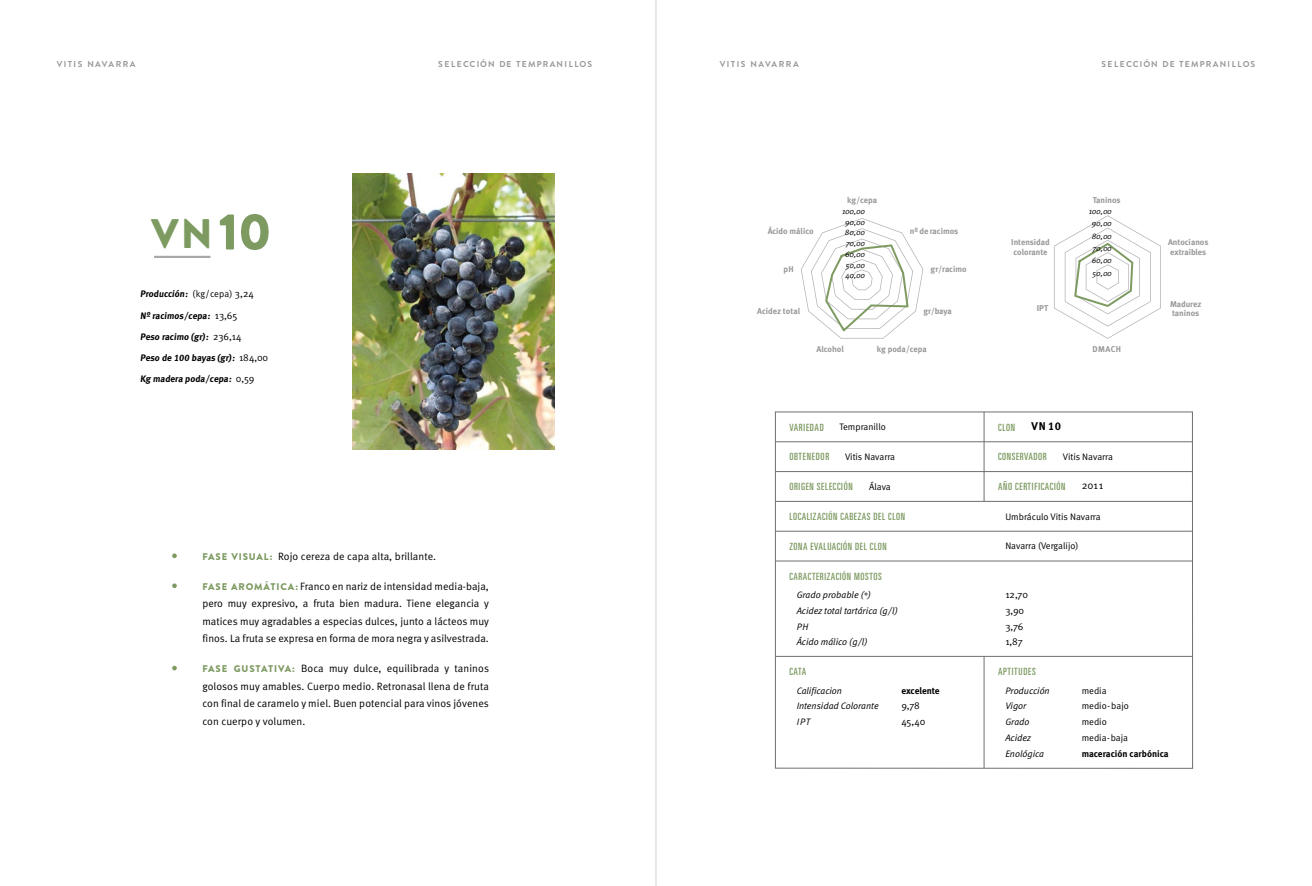
<style>
.page{position:relative;width:1312px;height:886px;background:#fff}
.page>*{position:absolute;margin:0;border:0;box-sizing:border-box;transform-origin:0 0}
.t1{font:900 41.25px "Brandon Text";color:#7d9b61}
.t2{font:11.25px "Meta Bold LF";color:#000}
.t3{font:10.62px/17.5px "Meta Normal";letter-spacing:.005em;color:#000;text-align:justify}
.t4{font:ultra-condensed 10px "Univers LT Std";letter-spacing:.06em;color:#7d9a61}
.t5{font:10px/15.8px "Meta Normal";letter-spacing:-.005em;color:#000}
.t6{font:9.38px "Meta Bold LF";color:#000}
.t7{font:italic 9.38px/15.8px "Meta Normal";color:#000}
.t8{font:9.38px/15.8px "Meta Normal";color:#000}
.t9{font:700 8.5px "Brandon Text";letter-spacing:.16em;color:#999898}
.t10{font:8.38px/9.9px "Meta Bold LF";color:#999898}
.t11{font:italic 8px/10.8px "Meta Normal";letter-spacing:-.05em;color:#000;text-align:center}
.s1{font-size:50px;color:#7d9a61}
.s2{font-family:"Meta Normal"}
.s3{font-family:"Meta Normal";font-size:10px}
.s4{font-family:"Brandon Text";font-weight:900;font-size:9.75px;color:#7d9a61}
</style>
<div class="page">
<img style="left:352px;top:174px;width:202px;height:275px">
<svg style="left:172px;top:553px;width:5px;height:5px"></svg>
<svg style="left:172px;top:583px;width:5px;height:5px"></svg>
<svg style="left:172px;top:666px;width:5px;height:4px"></svg>
<svg style="left:1054px;top:215px;width:106px;height:124px"></svg>
<svg style="left:801px;top:218px;width:122px;height:121px"></svg>
<hr style="left:983px;top:412px;width:1px;height:89px;background:#706f6f">
<hr style="left:983px;top:656px;width:1px;height:112px;background:#706f6f">
<hr style="left:775px;top:471px;width:417px;height:1px;background:#706f6f">
<hr style="left:775px;top:441px;width:417px;height:1px;background:#706f6f">
<hr style="left:775px;top:501px;width:417px;height:1px;background:#706f6f">
<hr style="left:775px;top:531px;width:417px;height:1px;background:#706f6f">
<hr style="left:775px;top:561px;width:417px;height:1px;background:#706f6f">
<hr style="left:775px;top:656px;width:417px;height:1px;background:#706f6f">
<hr style="left:154px;top:256px;width:56px;height:2px;background:#a8a8a7">
<hr style="left:655px;top:0;width:1px;height:886px;background:#b3b2b2">
<p class="t9" style="left:57px;top:59px;width:80px">VITIS NAVARRA</p>
<p class="t9" style="left:438px;top:59px;width:155px">SELECCIÓN DE TEMPRANILLOS</p>
<h1 class="t1" style="left:151px;top:205px;width:122px">VN<span class="s1">10</span></h1>
<p class="t6" style="left:140px;top:288px;width:115px">Producción: <span class="s2">(kg/cepa)</span> <span class="s3">3,24</span></p>
<p class="t6" style="left:140px;top:310px;width:99px">Nº racimos/cepa: <span class="s3">13,65</span></p>
<p class="t6" style="left:140px;top:331px;width:103px">Peso racimo (gr) : <span class="s3">236,14</span></p>
<p class="t6" style="left:140px;top:352px;width:130px">Peso de 100 bayas (gr) : <span class="s3">184,00</span></p>
<p class="t6" style="left:140px;top:373px;width:116px">Kg madera poda/cepa: <span class="s3">0,59</span></p>
<p class="t3" style="left:202px;top:547px;width:235px"><span class="s4">FASE VISUAL:</span> Rojo cereza de capa alta, brillante.</p>
<p class="t3" style="left:202px;top:577px;width:288px"><span class="s4">FASE AROMÁTICA:</span> Franco en nariz de intensidad media-baja, pero muy expresivo, a fruta bien madura. Tiene elegancia y matices muy agradables a especias dulces, junto a lácteos muy finos. La fruta se expresa en forma de mora negra y asilvestrada.</p>
<p class="t3" style="left:202px;top:660px;width:288px"><span class="s4">FASE GUSTATIVA:</span> Boca muy dulce, equilibrada y taninos golosos muy amables. Cuerpo medio. Retronasal llena de fruta con final de caramelo y miel. Buen potencial para vinos jóvenes con cuerpo y volumen.</p>
<p class="t9" style="left:719px;top:59px;width:80px">VITIS NAVARRA</p>
<p class="t9" style="left:1101px;top:59px;width:155px">SELECCIÓN DE TEMPRANILLOS</p>
<p class="t10" style="left:847px;top:195px;width:31px">kg/cepa</p>
<p class="t10" style="left:767px;top:226px;width:47px">Ácido málico</p>
<p class="t10" style="left:783px;top:264px;width:12px">pH</p>
<p class="t11" style="left:841px;top:206px;width:25px">100,00<br>90,00<br>80,00<br>70,00<br>60,00<br>50,00<br>40,00</p>
<p class="t10" style="left:909px;top:226px;width:50px">nº de racimos</p>
<p class="t10" style="left:930px;top:264px;width:38px">gr/racimo</p>
<p class="t10" style="left:757px;top:306px;width:44px">Acidez total</p>
<p class="t10" style="left:923px;top:306px;width:30px">gr/baya</p>
<p class="t10" style="left:816px;top:344px;width:29px">Alcohol</p>
<p class="t10" style="left:876px;top:344px;width:51px">kg poda/cepa</p>
<p class="t10" style="left:1011px;top:237px;width:40px">Intensidad colorante</p>
<p class="t10" style="left:1036px;top:303px;width:13px">IPT</p>
<p class="t10" style="left:1092px;top:195px;width:29px">Taninos</p>
<p class="t11" style="left:1088px;top:205px;width:25px;line-height:12.4px">100,00<br>90,00<br>80,00<br>70,00<br>60,00<br>50,00</p>
<p class="t10" style="left:1092px;top:344px;width:30px">DMACH</p>
<p class="t4" style="left:789px;top:421px;width:36px">VARIEDAD</p>
<p class="t4" style="left:789px;top:451px;width:41px">OBTENEDOR</p>
<p class="t8" style="left:839px;top:419px;width:48px">Tempranillo</p>
<p class="t4" style="left:997px;top:421px;width:19px">CLON</p>
<p class="t2" style="left:1031px;top:420px;width:31px">VN 10</p>
<p class="t4" style="left:997px;top:451px;width:50px">CONSERVADOR</p>
<p class="t8" style="left:844px;top:449px;width:52px">Vitis Navarra</p>
<p class="t8" style="left:1062px;top:449px;width:52px">Vitis Navarra</p>
<p class="t4" style="left:789px;top:481px;width:65px">ORIGEN SELECCIÓN</p>
<p class="t4" style="left:789px;top:511px;width:117px">LOCALIZACIÓN CABEZAS DEL CLON</p>
<p class="t4" style="left:789px;top:540px;width:99px">ZONA EVALUACIÓN DEL CLON</p>
<p class="t4" style="left:789px;top:570px;width:94px">CARACTERIZACIÓN MOSTOS</p>
<p class="t8" style="left:869px;top:479px;width:23px">Álava</p>
<p class="t4" style="left:997px;top:481px;width:69px">AÑO CERTIFICACIÓN</p>
<p class="t3" style="left:1081px;top:477px;width:23px">2011</p>
<p class="t8" style="left:1005px;top:508px;width:97px">Umbráculo Vitis Navarra</p>
<p class="t8" style="left:1005px;top:538px;width:74px">Navarra (Vergalijo)</p>
<p class="t7" style="left:796px;top:587px;width:76px">Grado probable (°)</p>
<p class="t5" style="left:1005px;top:586px;width:24px">12,70</p>
<p class="t7" style="left:796px;top:602px;width:102px">Acidez total tartárica (g/l)</p>
<p class="t5" style="left:1005px;top:602px;width:20px">3,90</p>
<p class="t7" style="left:796px;top:618px;width:13px">PH</p>
<p class="t5" style="left:1005px;top:618px;width:20px">3,76</p>
<p class="t7" style="left:796px;top:634px;width:72px">Ácido málico (g/l)</p>
<p class="t5" style="left:1005px;top:633px;width:19px">1,87</p>
<p class="t4" style="left:789px;top:666px;width:18px">CATA</p>
<p class="t4" style="left:997px;top:666px;width:39px">APTITUDES</p>
<p class="t10" style="left:1167px;top:237px;width:42px">Antocianos extraibles</p>
<p class="t10" style="left:1169px;top:299px;width:33px">Madurez taninos</p>
<p class="t7" style="left:796px;top:682px;width:47px">Calificacion</p>
<p class="t6" style="left:901px;top:685px;width:40px">excelente</p>
<p class="t7" style="left:1005px;top:682px;width:46px">Producción</p>
<p class="t5" style="left:901px;top:698px;width:26px">9,78<br>45,40</p>
<p class="t7" style="left:796px;top:698px;width:83px">Intensidad Colorante<br>IPT</p>
<p class="t7" style="left:1005px;top:698px;width:23px">Vigor</p>
<p class="t7" style="left:1005px;top:714px;width:26px">Grado</p>
<p class="t7" style="left:1005px;top:730px;width:40px">Acidez<br>Enológica</p>
<p class="t8" style="left:1081px;top:682px;width:48px">media medio-bajo medio</p>
<p class="t6" style="left:1081px;top:748px;width:88px">maceración carbónica</p>
<p class="t8" style="left:1081px;top:730px;width:48px">media-baja</p>
</div>
